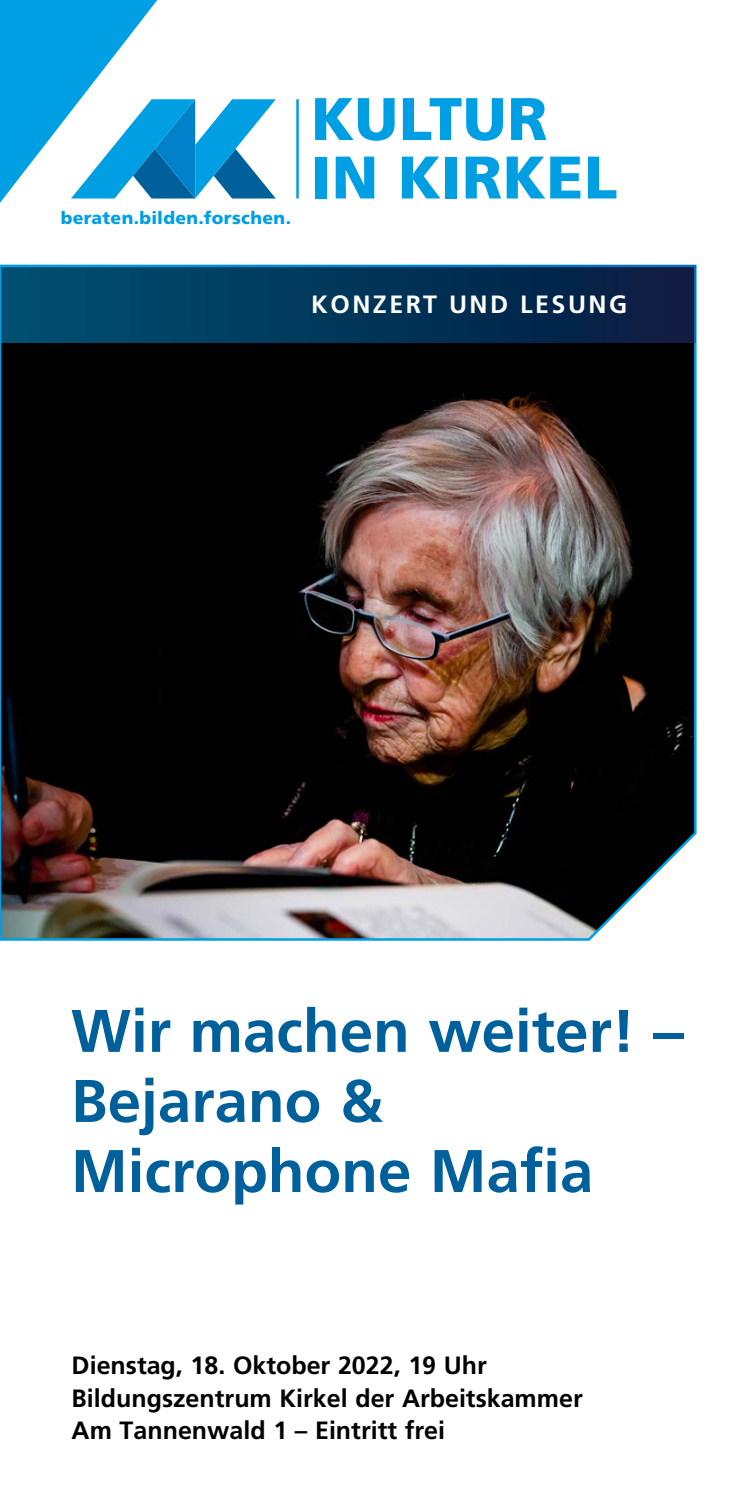
<style>
.page{position:relative;width:745px;height:1489px;background:#fff}
.page>*{position:absolute;margin:0;border:0;box-sizing:border-box;transform-origin:0 0}
.t1{font:700 60px/70px "Frutiger LT Pro";color:#00609c}
.t2{font:900 60px/58.5px "Frutiger LT Pro";letter-spacing:.01em;color:#009fe3}
.t3{font:700 25px/32.5px "Frutiger LT Pro";color:#000}
.t4{font:700 25px "Frutiger LT Pro";letter-spacing:.1em;color:#fff}
.t5{font:900 17.5px "Frutiger LT Pro";letter-spacing:.02em;color:#009fe3}
</style>
<div class="page">
<hr style="left:296px;top:99px;width:2px;height:99px;background:#009fe3">
<svg style="left:0;top:0;width:275px;height:203px"></svg>
<img style="left:0;top:264px;width:697px;height:677px">
<div style="left:0;top:266px;width:694px;height:76px;background:linear-gradient(to right,#005172,#081b40)"></div>
<p class="t5" style="left:61px;top:208px;width:232px">beraten.bilden.forschen.</p>
<h1 class="t2" style="left:311px;top:90px;width:307px">KULTUR<br>IN KIRKEL</h1>
<p class="t4" style="left:311px;top:290px;width:317px">KONZERT UND LESUNG</p>
<h1 class="t1" style="left:71px;top:996px;width:613px">Wir machen weiter! –<br>Bejarano &amp;<br>Microphone Mafia</h1>
<p class="t3" style="left:72px;top:1349px;width:512px">Dienstag, 18. Oktober 2022, 19 Uhr<br>Bildungszentrum Kirkel der Arbeitskammer<br>Am Tannenwald 1 – Eintritt frei</p>
</div>
